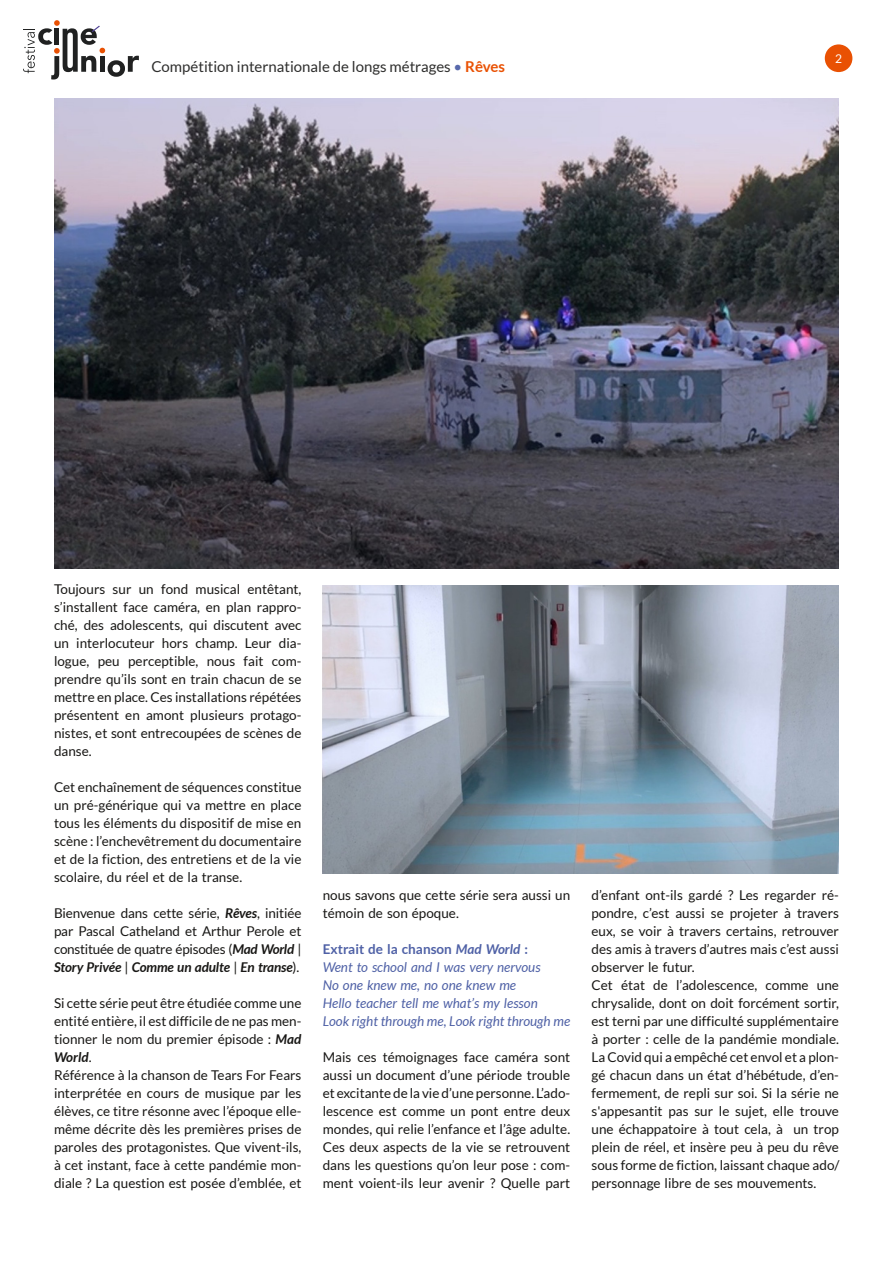
<style>
.page{position:relative;width:893px;height:1263px;background:#fff}
.page>*{position:absolute;margin:0;border:0;box-sizing:border-box;transform-origin:0 0}
.t1{font:15px "Lato";color:#2e2e2d}
.t2{font:13.5px/18px "Lato";color:#181715;text-align:justify}
.t3{font:italic 13.5px/18px "Lato";color:#4f61a6}
.t4{font:12px "Lato";color:#fff}
.s1{color:#5869ac}
.s2{font-weight:700;color:#e95103}
.s3{font-weight:700;font-style:italic}
.s4{font-weight:700;font-style:normal}
.s5{font-weight:700}
</style>
<div class="page">
<svg style="left:23px;top:20px;width:116px;height:60px"></svg>
<div style="left:825px;top:44px;width:27px;height:28px;background:#e95103;border-radius:50%"></div>
<img style="left:54px;top:98px;width:785px;height:470px">
<img style="left:323px;top:586px;width:516px;height:287px">
<p class="t1" style="left:151px;top:60px;width:355px">Compétition internationale de longs métrages <span class="s1">•</span> <span class="s2">Rêves</span></p>
<p class="t4" style="left:835px;top:53px;width:8px">2</p>
<p class="t2" style="left:54px;top:581px;width:249px">Toujours sur un fond musical entêtant, s’installent face caméra, en plan rappro&shy;ché, des adolescents, qui discutent avec un interlocuteur hors champ. Leur dia&shy;logue, peu perceptible, nous fait com&shy;prendre qu’ils sont en train chacun de se mettre en place. Ces installations répétées présentent en amont plusieurs protago&shy;nistes, et sont entrecoupées de scènes de danse.</p>
<p class="t2" style="left:54px;top:779px;width:249px">Cet enchaînement de séquences constitue un pré-générique qui va mettre en place tous les éléments du dispositif de mise en scène : l’enchevêtrement du documentaire et de la fiction, des entretiens et de la vie scolaire, du réel et de la transe.</p>
<p class="t2" style="left:54px;top:905px;width:249px">Bienvenue dans cette série, <span class="s3">Rêves</span>, initiée par Pascal Catheland et Arthur Perole et constituée de quatre épisodes (<span class="s3">Mad World</span> | <span class="s3">Story Privée</span> | <span class="s3">Comme un adulte</span> | <span class="s3">En transe</span>).</p>
<p class="t2" style="left:54px;top:995px;width:249px;text-align:left">Si cette série peut être étudiée comme une entité entière, il est difficile de ne pas men&shy;tionner le nom du premier épisode : <span class="s3">Mad World</span>.<br>Référence à la chanson de Tears For Fears interprétée en cours de musique par les élèves, ce titre résonne avec l’époque elle&shy;même décrite dès les premières prises de paroles des protagonistes. Que vivent-ils, à cet instant, face à cette pandémie mon&shy;diale ? La question est posée d’emblée, et</p>
<p class="t2" style="left:323px;top:887px;width:249px">nous savons que cette série sera aussi un témoin de son époque.</p>
<p class="t3" style="left:323px;top:941px;width:249px"><span class="s4">Extrait de la chanson</span> <span class="s5">Mad World</span> <span class="s4">:<br></span>Went to school and I was very nervous<br>No one knew me, no one knew me<br>Hello teacher tell me what’s my lesson<br>Look right through me, Look right through me</p>
<p class="t2" style="left:323px;top:1049px;width:249px">Mais ces témoignages face caméra sont aussi un document d’une période trouble et excitante de la vie d’une personne. L’ado&shy;lescence est comme un pont entre deux mondes, qui relie l’enfance et l’âge adulte.<br>Ces deux aspects de la vie se retrouvent dans les questions qu’on leur pose : com&shy;ment voient-ils leur avenir ? Quelle part</p>
<p class="t2" style="left:591px;top:887px;width:250px;text-align:left">d’enfant ont-ils gardé ? Les regarder ré&shy;pondre, c’est aussi se projeter à travers eux, se voir à travers certains, retrouver des amis à travers d’autres mais c’est aussi observer le futur.<br>Cet état de l’adolescence, comme une chrysalide, dont on doit forcément sortir, est terni par une difficulté supplémentaire à porter : celle de la pandémie mondiale.<br>La Covid qui a empêché cet envol et a plon&shy;gé chacun dans un état d’hébétude, d’en&shy;fermement, de repli sur soi. Si la série ne s'appesantit pas sur le sujet, elle trouve une échappatoire à tout cela, à un trop plein de réel, et insère peu à peu du rêve sous forme de fiction, laissant chaque ado/ personnage libre de ses mouvements.</p>
</div>
